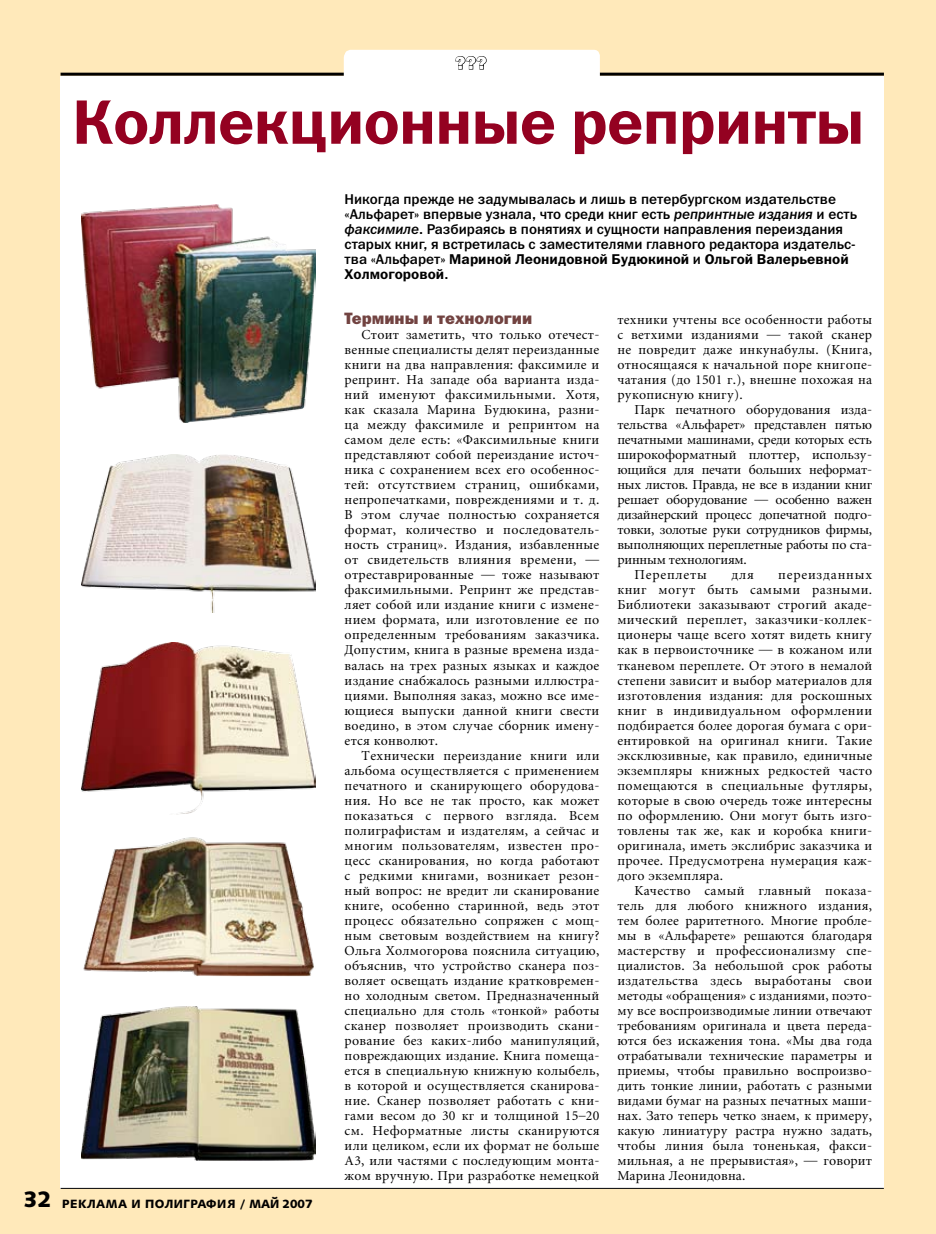
<style>
.page{position:relative;width:936px;height:1234px;background:#fff}
.page>*{position:absolute;margin:0;border:0;box-sizing:border-box;transform-origin:0 0}
.t1{font:63px "Franklin Gothic Demi C";letter-spacing:-.01em;color:#940121}
.t2{font:18px "Franklin Gothic Heavy C";color:#fff}
.t3{font:16.5px "Franklin Gothic Heavy C";color:#724341}
.t4{font:14.25px/15px "Franklin Gothic Medium C";color:#000}
.t5{font:14.25px/15px "Franklin Gothic Demi C";color:#000}
.t6{font:13.5px/15px "Miniature";color:#000;text-align:justify}
.t7{font:13.5px "Miniature";letter-spacing:.06em;color:#000}
.t8{font:900 12px "Humanist 531 CBT";letter-spacing:.05em;color:#000}
.s1{font-style:italic}
.s2{font-family:"Franklin Gothic Medium C"}
.s3{font-size:22.5px}
</style>
<div class="page">
<div style="left:0;top:0;width:935px;height:1233px;background:#ffe9ba"></div>
<div style="left:61px;top:76px;width:822px;height:1111px;background:#fff"></div>
<hr style="left:61px;top:73px;width:822px;height:3px;background:#000">
<hr style="left:61px;top:1187px;width:822px;height:1px;background:#000">
<hr style="left:935px;top:0;width:1px;height:1233px;background:#ffe9ba">
<div style="left:344px;top:50px;width:256px;height:42px;background:#fff;border-radius:6px"></div>
<svg style="left:455px;top:56px;width:32px;height:14px"></svg>
<img style="left:81px;top:1006px;width:234px;height:153px">
<img style="left:81px;top:454px;width:234px;height:158px">
<img style="left:81px;top:642px;width:234px;height:172px">
<img style="left:81px;top:204px;width:234px;height:218px">
<img style="left:83px;top:837px;width:231px;height:138px">
<h2 class="t2" style="left:455px;top:53px;width:33px">???</h2>
<h1 class="t1" style="left:72px;top:86px;width:793px">Коллекционные репринты</h1>
<p class="t4" style="left:344px;top:191px;width:514px">Никогда прежде не задумывалась и лишь в петербургском издательстве «Альфарет» впервые узнала, что среди книг есть <span class="s1">репринтные издания</span> и есть <span class="s1">факсимиле</span>. Разбираясь в понятиях и сущности направления переиздания старых книг, я встретилась с заместителями главного редактора издательс-</p>
<p class="t5" style="left:344px;top:251px;width:505px"><span class="s2">тва «Альфарет»</span> Мариной Леонидовной Будюкиной <span class="s2">и</span> Ольгой Валерьевной<br>Холмогоровой<span class="s2">.</span></p>
<p class="t8" style="left:24px;top:1195px;width:290px"><span class="s3">32</span> Реклама и Полиграфия / май 2007</p>
<p class="t3" style="left:344px;top:309px;width:189px">Термины и технологии</p>
<p class="t6" style="left:344px;top:328px;width:256px;text-indent:17px">Стоит заметить, что только отечест&shy;венные специалисты делят переизданные книги на два направления: факсимиле и репринт. На западе оба варианта изда&shy;ний именуют факсимильными. Хотя, как сказала Марина Будюкина, разни&shy;ца между факсимиле и репринтом на самом деле есть: «Факсимильные книги представляют собой переиздание источ&shy;ника с сохранением всех его особеннос&shy;тей: отсутствием страниц, ошибками, непропечатками, повреждениями и т. д.<br>В этом случае полностью сохраняется формат, количество и последователь&shy;ность страниц». Издания, избавленные от свидетельств влияния времени, — отреставрированные — тоже называют факсимильными. Репринт же представ&shy;ляет собой или издание книги с измене&shy;нием формата, или изготовление ее по определенным требованиям заказчика.<br>Допустим, книга в разные времена изда&shy;валась на трех разных языках и каждое издание снабжалось разными иллюстра&shy;циями. Выполняя заказ, можно все име&shy;ющиеся выпуски данной книги свести воедино, в этом случае сборник имену&shy;ется конволют.</p>
<p class="t6" style="left:344px;top:748px;width:256px;text-indent:17px">Технически переиздание книги или альбома осуществляется с применением печатного и сканирующего оборудова&shy;ния. Но все не так просто, как может показаться с первого взгляда. Всем полиграфистам и издателям, а сейчас и многим пользователям, известен про&shy;цесс сканирования, но когда работают с редкими книгами, возникает резон&shy;ный вопрос: не вредит ли сканирование книге, особенно старинной, ведь этот процесс обязательно сопряжен с мощ&shy;ным световым воздействием на книгу?<br>Ольга Холмогорова пояснила ситуацию, объяснив, что устройство сканера поз&shy;воляет освещать издание кратковремен&shy;но холодным светом. Предназначенный специально для столь «тонкой» работы сканер позволяет производить скани&shy;рование без каких-либо манипуляций, повреждающих издание. Книга помеща&shy;ется в специальную книжную колыбель, в которой и осуществляется сканирова&shy;ние. Сканер позволяет работать с кни&shy;гами весом до 30 кг и толщиной 15–20 см. Неформатные листы сканируются или целиком, если их формат не больше А3, или частями с последующим монта&shy;жом вручную. При разработке немецкой</p>
<p class="t6" style="left:617px;top:313px;width:256px">техники учтены все особенности работы с ветхими изданиями — такой сканер не повредит даже инкунабулы. (Книга, относящаяся к начальной поре книгопе&shy;чатания (до 1501 г.), внешне похожая на рукописную книгу).</p>
<p class="t6" style="left:634px;top:403px;width:239px">Парк печатного оборудования изда-</p>
<p class="t6" style="left:617px;top:418px;width:256px">тельства «Альфарет» представлен пятью</p>
<p class="t6" style="left:617px;top:433px;width:256px">печатными машинами, среди которых есть</p>
<p class="t6" style="left:617px;top:448px;width:256px">широкоформатный плоттер, использу-</p>
<p class="t6" style="left:617px;top:463px;width:256px">ющийся для печати больших неформат-</p>
<p class="t6" style="left:617px;top:478px;width:256px">ных листов. Правда, не все в издании книг</p>
<p class="t6" style="left:617px;top:493px;width:256px">решает оборудование — особенно важен</p>
<p class="t6" style="left:617px;top:508px;width:256px">дизайнерский процесс допечатной подго-</p>
<p class="t6" style="left:617px;top:523px;width:256px">товки, золотые руки сотрудников фирмы,</p>
<p class="t6" style="left:617px;top:538px;width:256px">выполняющих переплетные работы по ста-</p>
<p class="t6" style="left:617px;top:553px;width:131px">ринным технологиям.</p>
<p class="t7" style="left:634px;top:568px;width:74px">Переплеты</p>
<p class="t6" style="left:731px;top:568px;width:24px">для</p>
<p class="t6" style="left:617px;top:568px;width:256px;text-indent:161px">переизданных книг могут быть самыми разными.<br>Библиотеки заказывают строгий акаде&shy;мический переплет, заказчики-коллек&shy;ционеры чаще всего хотят видеть книгу как в первоисточнике — в кожаном или тканевом переплете. От этого в немалой степени зависит и выбор материалов для изготовления издания: для роскошных книг в индивидуальном оформлении подбирается более дорогая бумага с ори&shy;ентировкой на оригинал книги. Такие эксклюзивные, как правило, единичные экземпляры книжных редкостей часто помещаются в специальные футляры, которые в свою очередь тоже интересны по оформлению. Они могут быть изго&shy;товлены так же, как и коробка книги&shy;оригинала, иметь экслибрис заказчика и прочее. Предусмотрена нумерация каж&shy;дого экземпляра.</p>
<p class="t6" style="left:617px;top:883px;width:256px;text-indent:17px">Качество самый главный показа&shy;тель для любого книжного издания, тем более раритетного. Многие пробле&shy;мы в «Альфарете» решаются благодаря мастерству и профессионализму спе&shy;циалистов. За небольшой срок работы издательства здесь выработаны свои методы «обращения» с изданиями, поэто&shy;му все воспроизводимые линии отвечают требованиям оригинала и цвета переда&shy;ются без искажения тона. «Мы два года отрабатывали технические параметры и приемы, чтобы правильно воспроизво&shy;дить тонкие линии, работать с разными видами бумаг на разных печатных маши&shy;нах. Зато теперь четко знаем, к примеру, какую линиатуру растра нужно задать, чтобы линия была тоненькая, факси&shy;мильная, а не прерывистая», — говорит Марина Леонидовна.</p>
</div>
